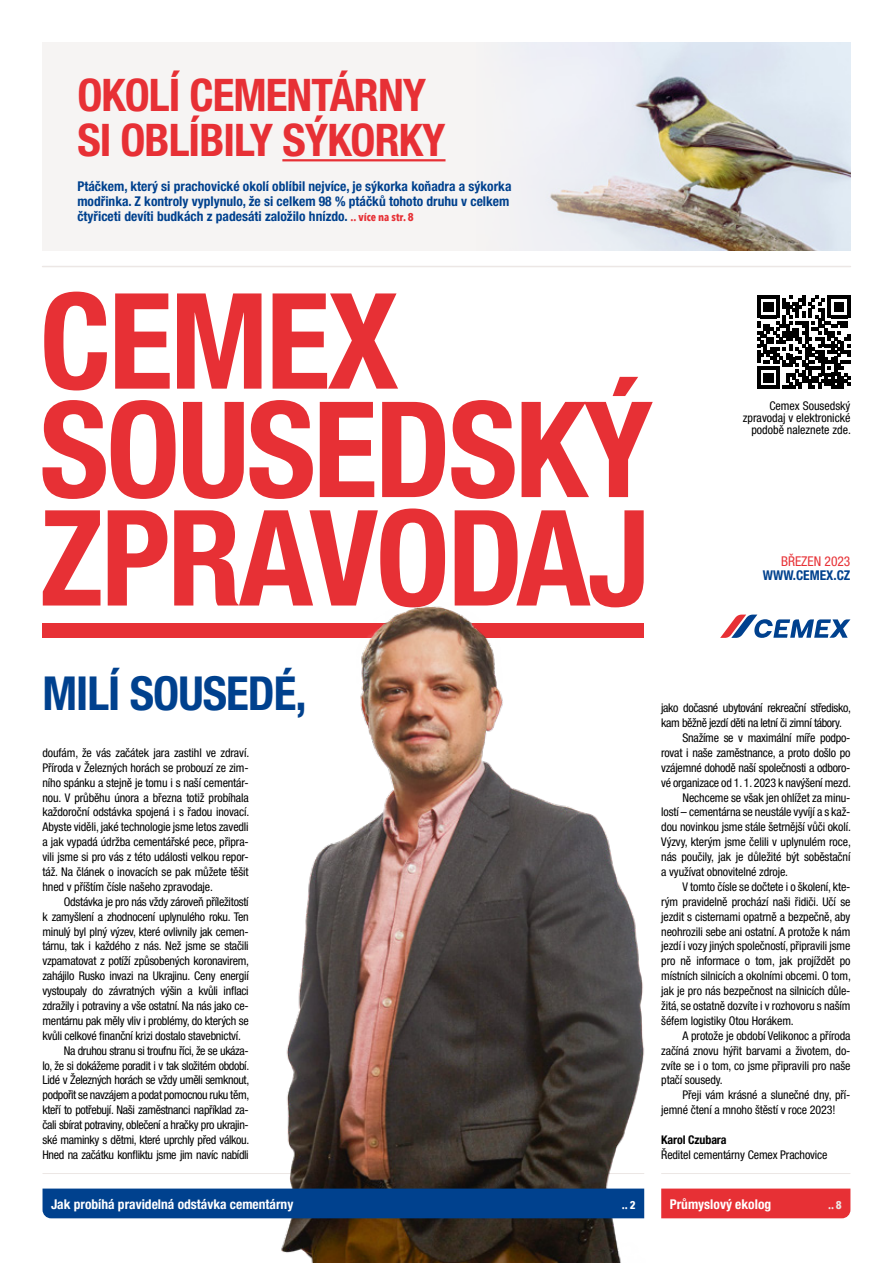
<style>
.page{position:relative;width:893px;height:1263px;background:#fff}
.page>*{position:absolute;margin:0;border:0;box-sizing:border-box;transform-origin:0 0}
.t1{font:700 condensed 46.95px "Helvetica Neue LT Pro";letter-spacing:-.02em;color:#00418e}
.t2{font:700 condensed 45px "Helvetica Neue LT Pro";letter-spacing:-.02em;color:#e73035}
.t3{font:700 condensed 13.5px/15px "Helvetica Neue LT Pro";color:#00418e}
.t4{font:700 condensed 13.5px "Helvetica Neue LT Pro";color:#fff}
.t5{font:condensed 13.5px "Helvetica Neue LT Pro";color:#e73035}
.t6{font:condensed 12px/14.9px "Helvetica Neue LT Pro";letter-spacing:-.01em;color:#000;text-align:justify}
.t7{font:condensed 12px/14.9px "Helvetica Neue LT Pro";letter-spacing:-.03em;color:#000}
.t8{font:700 condensed 12px "Helvetica Neue LT Pro";letter-spacing:-.01em;color:#000}
.t9{font:700 11.25px "Avenir Next Condensed";color:#fff}
.t10{font:700 11.25px "Avenir Next Condensed";color:#ece7e5}
.s1{font-family:"Avenir Next Condensed";font-stretch:normal;font-size:11.25px;color:#e73035}
</style>
<div class="page">
<hr style="left:43px;top:1173px;width:601px;height:1px;background:#ece7e5">
<div style="left:43px;top:623px;width:601px;height:15px;background:#e73035"></div>
<svg style="left:43px;top:510px;width:103px;height:96px;fill:#e73035"></svg>
<svg style="left:43px;top:377px;width:610px;height:122px"></svg>
<svg style="left:44px;top:292px;width:354px;height:98px"></svg>
<img style="left:146px;top:435px;width:561px;height:828px">
<div style="left:43px;top:43px;width:807px;height:208px;background:#f6f4f3"></div>
<hr style="left:43px;top:266px;width:807px;height:1px;background:#ece7e5">
<div style="left:43px;top:1188px;width:601px;height:30px;background:#00418e"></div>
<img style="left:534px;top:43px;width:316px;height:208px">
<div style="left:661px;top:1188px;width:189px;height:30px;background:#e73035"></div>
<hr style="left:661px;top:1173px;width:189px;height:1px;background:#ece7e5">
<svg style="left:757px;top:296px;width:93px;height:93px"></svg>
<hr style="left:282px;top:159px;width:163px;height:2px;background:#e73035">
<svg style="left:720px;top:615px;width:130px;height:23px"></svg>
<p class="t2" style="left:77px;top:68px;width:350px">OKOLÍ CEMENTÁRNY</p>
<p class="t2" style="left:77px;top:113px;width:370px">SI OBLÍBILY SÝKORKY</p>
<p class="t3" style="left:77px;top:179px;width:436px">Ptáčkem, který si prachovické okolí oblíbil nejvíce, je sýkorka koňadra a sýkorka modřinka. Z kontroly vyplynulo, že si celkem 98 % ptáčků tohoto druhu v celkem čtyřiceti devíti budkách z padesáti založilo hnízdo. <span class="s1">.. více na str. 8</span></p>
<p class="t1" style="left:43px;top:665px;width:266px">MILÍ SOUSEDÉ,</p>
<p class="t6" style="left:43px;top:745px;width:208px">doufám, že vás začátek jara zastihl ve zdraví.<br>Příroda v Železných horách se probouzí ze zim&shy;ního spánku a stejně je tomu i s naší cementár&shy;nou. V průběhu února a března totiž probíhala každoroční odstávka spojená i s řadou inovací.<br>Abyste viděli, jaké technologie jsme letos zavedli a jak vypadá údržba cementářské pece, připra&shy;vili jsme si pro vás z této události velkou repor&shy;táž. Na článek o inovacích se pak můžete těšit hned v příštím čísle našeho zpravodaje.</p>
<p class="t6" style="left:43px;top:894px;width:208px;text-indent:21px">Odstávka je pro nás vždy zároveň příležitostí k zamyšlení a zhodnocení uplynulého roku. Ten minulý byl plný výzev, které ovlivnily jak cemen&shy;tárnu, tak i každého z nás. Než jsme se stačili vzpamatovat z potíží způsobených koronavirem, zahájilo Rusko invazi na Ukrajinu. Ceny energií vystoupaly do závratných výšin a kvůli inflaci zdražily i potraviny a vše ostatní. Na nás jako ce&shy;mentárnu pak měly vliv i problémy, do kterých se kvůli celkové finanční krizi dostalo stavebnictví.</p>
<p class="t6" style="left:43px;top:1043px;width:208px;text-indent:21px">Na druhou stranu si troufnu říci, že se ukáza&shy;lo, že si dokážeme poradit i v tak složitém období.<br>Lidé v Železných horách se vždy uměli semknout, podpořit se navzájem a podat pomocnou ruku těm, kteří to potřebují. Naši zaměstnanci například za&shy;čali sbírat potraviny, oblečení a hračky pro ukrajin&shy;ské maminky s dětmi, které uprchly před válkou.<br>Hned na začátku konfliktu jsme jim navíc nabídli</p>
<p class="t6" style="left:743px;top:400px;width:110px;line-height:12px;text-align:right">Cemex Sousedský zpravodaj v elektronické podobě naleznete zde.</p>
<p class="t5" style="left:781px;top:553px;width:71px">BŘEZEN 2023</p>
<p class="t3" style="left:763px;top:567px;width:89px">WWW.CEMEX.CZ</p>
<p class="t7" style="left:661px;top:700px;width:191px">jako dočasné ubytování rekreační středisko, kam běžně jezdí děti na letní či zimní tábory.</p>
<p class="t6" style="left:661px;top:730px;width:191px;text-indent:21px">Snažíme se v maximální míře podpo&shy;rovat i naše zaměstnance, a proto došlo po vzájemné dohodě naší společnosti a odboro&shy;vé organizace od 1. 1. 2023 k navýšení mezd.</p>
<p class="t6" style="left:661px;top:790px;width:191px;text-indent:21px">Nechceme se však jen ohlížet za minu&shy;lostí – cementárna se neustále vyvíjí a s kaž&shy;dou novinkou jsme stále šetrnější vůči okolí.<br>Výzvy, kterým jsme čelili v uplynulém roce, nás poučily, jak je důležité být soběstační a využívat obnovitelné zdroje.</p>
<p class="t6" style="left:661px;top:879px;width:191px;text-indent:21px">V tomto čísle se dočtete i o školení, kte&shy;rým pravidelně prochází naši řidiči. Učí se jezdit s cisternami opatrně a bezpečně, aby neohrozili sebe ani ostatní. A protože k nám jezdí i vozy jiných společností, připravili jsme pro ně informace o tom, jak projíždět po místních silnicích a okolními obcemi. O tom, jak je pro nás bezpečnost na silnicích důle&shy;žitá, se ostatně dozvíte i v rozhovoru s naším šéfem logistiky Otou Horákem.</p>
<p class="t6" style="left:661px;top:1028px;width:191px;text-indent:21px">A protože je období Velikonoc a příroda začíná znovu hýřit barvami a životem, do&shy;zvíte se i o tom, co jsme připravili pro naše ptačí sousedy.</p>
<p class="t6" style="left:661px;top:1087px;width:191px;text-indent:21px">Přeji vám krásné a slunečné dny, pří&shy;jemné čtení a mnoho štěstí v roce 2023!</p>
<p class="t8" style="left:661px;top:1132px;width:67px">Karol Czubara</p>
<p class="t6" style="left:661px;top:1147px;width:168px">Ředitel cementárny Cemex Prachovice</p>
<p class="t4" style="left:51px;top:1196px;width:244px">Jak probíhá pravidelná odstávka cementárny</p>
<p class="t9" style="left:622px;top:1198px;width:15px">.. 2</p>
<p class="t4" style="left:670px;top:1196px;width:103px">Průmyslový ekolog</p>
<p class="t10" style="left:828px;top:1198px;width:15px">.. 8</p>
</div>
